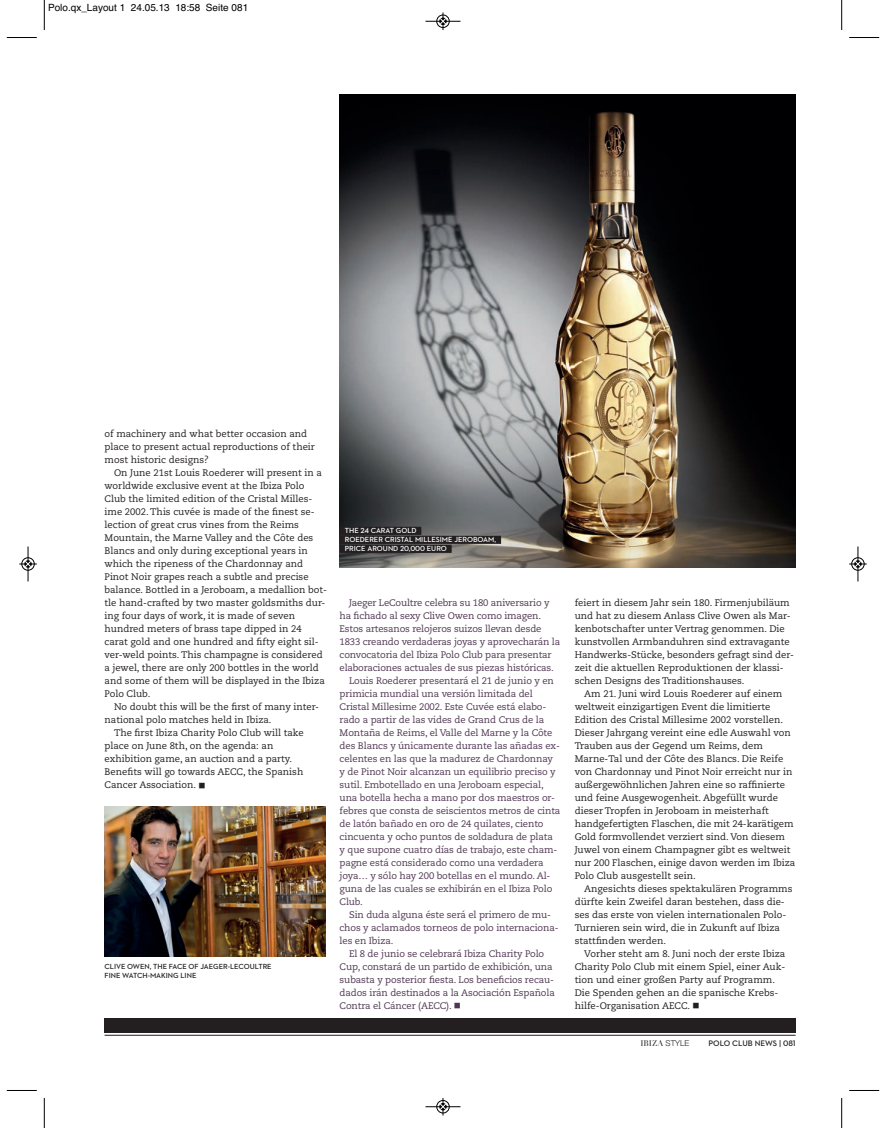
<style>
.page{position:relative;width:886px;height:1128px;background:#fff}
.page>*{position:absolute;margin:0;border:0;box-sizing:border-box;transform-origin:0 0}
.t1{font:10px "Helvetica";color:#000}
.t2{font:9.5px/13px "Caecilia LT Std";color:#231f20}
.t3{font:9.5px "Caecilia LT Std";letter-spacing:-.01em;color:#4f3752}
.t4{font:600 8.12px "Neutraface 2 Text";color:#231f20}
.t5{font:8.12px "Didot LT Std";color:#231f20}
.t6{font:600 7.5px/9px "Neutraface 2 Text";color:#fff}
.t7{font:600 7.5px/9px "Neutraface 2 Text";color:#231f20}
.s1{color:#231f20}
.s2{font-family:"Helvetica Neue LT Std";font-weight:300}
</style>
<div class="page">
<div style="left:105px;top:1018px;width:690px;height:15px;background:#231f20"></div>
<hr style="left:105px;top:1034px;width:690px;height:1px;background:#231f20">
<img style="left:340px;top:94px;width:455px;height:473px">
<img style="left:105px;top:806px;width:220px;height:150px">
<div style="left:340px;top:526px;width:81px;height:9px;background:#231f20"></div>
<div style="left:340px;top:535px;width:161px;height:9px;background:#231f20"></div>
<div style="left:340px;top:544px;width:112px;height:9px;background:#231f20"></div>
<hr style="left:44px;top:0;width:1px;height:30px;background:#000">
<hr style="left:7px;top:37px;width:30px;height:1px;background:#000">
<hr style="left:841px;top:0;width:1px;height:30px;background:#000">
<hr style="left:849px;top:37px;width:30px;height:1px;background:#000">
<hr style="left:44px;top:1097px;width:1px;height:30px;background:#000">
<hr style="left:7px;top:1090px;width:30px;height:1px;background:#000">
<hr style="left:841px;top:1097px;width:1px;height:30px;background:#000">
<hr style="left:849px;top:1090px;width:30px;height:1px;background:#000">
<div style="left:436px;top:15px;width:14px;height:13px;border:1px solid #fff;border-radius:50%"></div>
<hr style="left:425px;top:21px;width:35px;height:1px;background:#000">
<div style="left:437px;top:15px;width:12px;height:13px;border:1px solid #000;border-radius:50%"></div>
<svg style="left:440px;top:12px;width:6px;height:18px"></svg>
<div style="left:436px;top:1099px;width:14px;height:14px;border:1px solid #fff;border-radius:50%"></div>
<hr style="left:425px;top:1106px;width:35px;height:1px;background:#000">
<div style="left:437px;top:1100px;width:12px;height:13px;border:1px solid #000;border-radius:50%"></div>
<svg style="left:440px;top:1098px;width:6px;height:17px"></svg>
<div style="left:21px;top:557px;width:14px;height:13px;border:1px solid #fff;border-radius:50%"></div>
<hr style="left:28px;top:546px;width:1px;height:35px;background:#000">
<div style="left:22px;top:557px;width:12px;height:13px;border:1px solid #000;border-radius:50%"></div>
<svg style="left:19px;top:560px;width:18px;height:7px"></svg>
<hr style="left:858px;top:546px;width:1px;height:35px;background:#000">
<div style="left:851px;top:557px;width:13px;height:13px;border:1px solid #000;border-radius:50%"></div>
<svg style="left:849px;top:560px;width:18px;height:7px"></svg>
<p class="t1" style="left:48px;top:4px;width:202px">Polo.qx_Layout 1 24.05.13 18:58 Seite 081</p>
<p class="t2" style="left:105px;top:428px;width:212px">of machinery and what better occasion and place to present actual reproductions of their most historic designs?</p>
<p class="t2" style="left:105px;top:467px;width:224px;text-indent:9px">On June 21st Louis Roederer will present in a worldwide exclusive event at the Ibiza Polo Club the limited edition of the Cristal Milles&shy;ime 2002. This cuvée is made of the finest se&shy;lection of great crus vines from the Reims Mountain, the Marne Valley and the Côte des Blancs and only during exceptional years in which the ripeness of the Chardonnay and Pinot Noir grapes reach a subtle and precise balance. Bottled in a Jeroboam, a medallion bot&shy;tle hand-crafted by two master goldsmiths dur&shy;ing four days of work, it is made of seven hundred meters of brass tape dipped in 24 carat gold and one hundred and fifty eight sil&shy;ver-weld points. This champagne is considered a jewel, there are only 200 bottles in the world and some of them will be displayed in the Ibiza Polo Club.</p>
<p class="t2" style="left:114px;top:701px;width:207px">No doubt this will be the first of many inter-</p>
<p class="t2" style="left:105px;top:714px;width:169px">national polo matches held in Ibiza.</p>
<p class="t2" style="left:114px;top:727px;width:191px">The first Ibiza Charity Polo Club will take</p>
<p class="t2" style="left:105px;top:740px;width:170px">place on June 8th, on the agenda: an</p>
<p class="t2" style="left:105px;top:753px;width:189px">exhibition game, an auction and a party.</p>
<p class="t2" style="left:105px;top:766px;width:200px">Benefits will go towards AECC, the Spanish</p>
<p class="t2" style="left:105px;top:779px;width:103px">Cancer Association. ■</p>
<p class="t7" style="left:105px;top:962px;width:169px">CLIVE OWEN, THE FACE OF JAEGER-LECOULTRE<br>FINE WATCH-MAKING LINE</p>
<p class="t6" style="left:345px;top:527px;width:158px">THE 24 CARAT GOLD<span class="s1">...<br></span>ROEDERER CRISTAL MILLESIME JEROBOAM,<span class="s1">...<br></span>PRICE AROUND 20,000 EURO<span class="s1">...</span></p>
<p class="t3" style="left:349px;top:598px;width:202px">Jaeger LeCoultre celebra su 180 aniversario y</p>
<p class="t3" style="left:340px;top:611px;width:203px">ha fichado al sexy Clive Owen como imagen.</p>
<p class="t3" style="left:340px;top:624px;width:203px">Estos artesanos relojeros suizos llevan desde</p>
<p class="t3" style="left:340px;top:637px;width:222px">1833 creando verdaderas joyas y aprovecharán la</p>
<p class="t3" style="left:340px;top:650px;width:213px">convocatoria del Ibiza Polo Club para presentar</p>
<p class="t3" style="left:340px;top:663px;width:216px">elaboraciones actuales de sus piezas históricas.</p>
<p class="t3" style="left:349px;top:676px;width:206px">Louis Roederer presentará el 21 de junio y en</p>
<p class="t3" style="left:340px;top:689px;width:195px">primicia mundial una versión limitada del</p>
<p class="t3" style="left:340px;top:702px;width:208px">Cristal Millesime 2002. Este Cuvée está elabo-</p>
<p class="t3" style="left:340px;top:715px;width:206px">rado a partir de las vides de Grand Crus de la</p>
<p class="t3" style="left:340px;top:728px;width:214px">Montaña de Reims, el Valle del Marne y la Côte</p>
<p class="t3" style="left:340px;top:741px;width:222px">des Blancs y únicamente durante las añadas ex-</p>
<p class="t3" style="left:340px;top:754px;width:215px">celentes en las que la madurez de Chardonnay</p>
<p class="t3" style="left:340px;top:767px;width:217px">y de Pinot Noir alcanzan un equilibrio preciso y</p>
<p class="t3" style="left:340px;top:780px;width:206px">sutil. Embotellado en una Jeroboam especial,</p>
<p class="t3" style="left:340px;top:793px;width:217px">una botella hecha a mano por dos maestros or-</p>
<p class="t3" style="left:340px;top:806px;width:222px">febres que consta de seiscientos metros de cinta</p>
<p class="t3" style="left:340px;top:819px;width:205px">de latón bañado en oro de 24 quilates, ciento</p>
<p class="t3" style="left:340px;top:832px;width:215px">cincuenta y ocho puntos de soldadura de plata</p>
<p class="t3" style="left:340px;top:845px;width:219px">y que supone cuatro días de trabajo, este cham-</p>
<p class="t3" style="left:340px;top:858px;width:205px">pagne está considerado como una verdadera</p>
<p class="t3" style="left:340px;top:871px;width:212px">joya… y sólo hay 200 botellas en el mundo. Al-</p>
<p class="t3" style="left:340px;top:884px;width:214px">guna de las cuales se exhibirán en el Ibiza Polo</p>
<p class="t3" style="left:340px;top:897px;width:25px">Club.</p>
<p class="t3" style="left:349px;top:910px;width:204px">Sin duda alguna éste será el primero de mu-</p>
<p class="t3" style="left:340px;top:923px;width:220px">chos y aclamados torneos de polo internaciona-</p>
<p class="t3" style="left:340px;top:936px;width:55px">les en Ibiza.</p>
<p class="t3" style="left:349px;top:949px;width:197px">El 8 de junio se celebrará Ibiza Charity Polo</p>
<p class="t3" style="left:340px;top:962px;width:214px">Cup, constará de un partido de exhibición, una</p>
<p class="t3" style="left:340px;top:975px;width:216px">subasta y posterior fiesta. Los beneficios recau-</p>
<p class="t3" style="left:340px;top:988px;width:217px">dados irán destinados a la Asociación Española</p>
<p class="t3" style="left:340px;top:1001px;width:123px">Contra el Cáncer (AECC). ■</p>
<p class="t2" style="left:575px;top:597px;width:221px">feiert in diesem Jahr sein 180. Firmenjubiläum und hat zu diesem Anlass Clive Owen als Mar&shy;kenbotschafter unter Vertrag genommen. Die kunstvollen Armbanduhren sind extravagante Handwerks-Stücke, besonders gefragt sind der&shy;zeit die aktuellen Reproduktionen der klassi&shy;schen Designs des Traditionshauses.</p>
<p class="t2" style="left:575px;top:688px;width:222px;text-indent:10px">Am 21. Juni wird Louis Roederer auf einem weltweit einzigartigen Event die limitierte Edition des Cristal Millesime 2002 vorstellen.<br>Dieser Jahrgang vereint eine edle Auswahl von Trauben aus der Gegend um Reims, dem Marne-Tal und der Côte des Blancs. Die Reife von Chardonnay und Pinot Noir erreicht nur in außergewöhnlichen Jahren eine so raffinierte und feine Ausgewogenheit. Abgefüllt wurde dieser Tropfen in Jeroboam in meisterhaft handgefertigten Flaschen, die mit 24-karätigem Gold formvollendet verziert sind. Von diesem Juwel von einem Champagner gibt es weltweit nur 200 Flaschen, einige davon werden im Ibiza Polo Club ausgestellt sein.</p>
<p class="t2" style="left:575px;top:882px;width:219px;text-indent:10px">Angesichts dieses spektakulären Programms dürfte kein Zweifel daran bestehen, dass die&shy;ses das erste von vielen internationalen Polo-Turnieren sein wird, die in Zukunft auf Ibiza stattfinden werden.</p>
<p class="t2" style="left:575px;top:947px;width:212px;text-indent:10px">Vorher steht am 8. Juni noch der erste Ibiza Charity Polo Club mit einem Spiel, einer Auk&shy;tion und einer großen Party auf Programm.<br>Die Spenden gehen an die spanische Krebs&shy;hilfe-Organisation AECC. ■</p>
<p class="t5" style="left:640px;top:1038px;width:51px">IBIZA <span class="s2">STYLE</span></p>
<p class="t4" style="left:708px;top:1040px;width:89px">POLO CLUB NEWS | 081</p>
</div>
